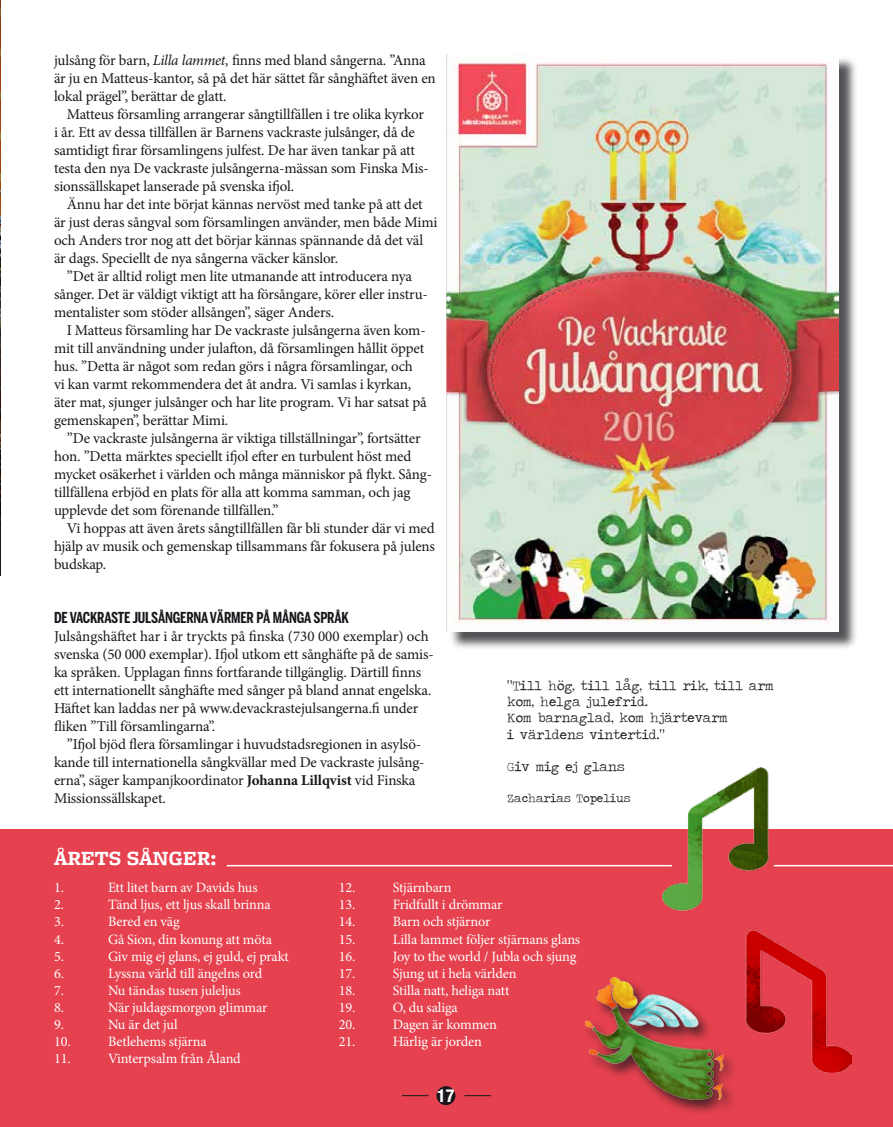
<style>
.page{position:relative;width:893px;height:1127px;background:#fff}
.page>*{position:absolute;margin:0;border:0;box-sizing:border-box;transform-origin:0 0}
.t1{font:700 21px "Freight Micro Pro";letter-spacing:-.01em;color:#fff}
.t2{font:700 condensed 18px "Helvetica Neue LT Std";color:#fff}
.t3{font:15px/18px "Minion Pro";letter-spacing:-.01em;color:#1a171c}
.t4{font:700 15px "Benton Sans Comp";letter-spacing:-.01em;color:#1a171c}
.t5{font:14.25px "Minion Pro";letter-spacing:-.015em;color:#fff}
.t6{font:13.5px/16.2px "Traveling Typewriter";color:#1a171c}
.t7{font:12px "Traveling Typewriter";color:#1a171c}
.s1{font-style:italic}
.s2{font-weight:700}
</style>
<div class="page">
<div style="left:0;top:830px;width:893px;height:297px;background:#e6414e"></div>
<div style="left:436px;top:1086px;width:19px;height:19px;background:#1a171c;border-radius:50%"></div>
<svg style="left:402px;top:1095px;width:27px;height:1px"></svg>
<svg style="left:464px;top:1095px;width:27px;height:1px"></svg>
<div style="left:449px;top:56px;width:408px;height:594px;background:#1a171c;opacity:.75"></div>
<img style="left:446px;top:54px;width:393px;height:577px">
<img style="left:0;top:0;width:1px;height:530px">
<hr style="left:0;top:530px;width:1px;height:45px;background:#1a171c">
<img style="left:662px;top:767px;width:189px;height:306px">
<div style="left:583px;top:975px;width:155px;height:140px;background:#1a171c;opacity:.75"></div>
<img style="left:585px;top:977px;width:138px;height:123px">
<hr style="left:227px;top:865px;width:445px;height:1px;background:#fff">
<hr style="left:774px;top:865px;width:119px;height:1px;background:#fff">
<p class="t3" style="left:54px;top:51px;width:383px">julsång för barn, <span class="s1">Lilla lammet,</span> finns med bland sångerna. ”Anna är ju en Matteus-kantor, så på det här sättet får sånghäftet även en lokal prägel”, berättar de glatt.</p>
<p class="t3" style="left:54px;top:105px;width:376px;text-indent:13px">Matteus församling arrangerar sångtillfällen i tre olika kyrkor i år. Ett av dessa tillfällen är Barnens vackraste julsånger, då de samtidigt firar församlingens julfest. De har även tankar på att testa den nya De vackraste julsångerna-mässan som Finska Mis&shy;sionssällskapet lanserade på svenska ifjol.</p>
<p class="t3" style="left:67px;top:195px;width:358px">Ännu har det inte börjat kännas nervöst med tanke på att det</p>
<p class="t3" style="left:54px;top:213px;width:385px">är just deras sångval som församlingen använder, men både Mimi</p>
<p class="t3" style="left:54px;top:231px;width:371px">och Anders tror nog att det börjar kännas spännande då det väl</p>
<p class="t3" style="left:54px;top:249px;width:286px">är dags. Speciellt de nya sångerna väcker känslor.</p>
<p class="t3" style="left:67px;top:267px;width:347px">”Det är alltid roligt men lite utmanande att introducera nya</p>
<p class="t3" style="left:54px;top:285px;width:375px">sånger. Det är väldigt viktigt att ha försångare, körer eller instru-</p>
<p class="t3" style="left:54px;top:303px;width:282px">mentalister som stöder allsången”, säger Anders.</p>
<p class="t3" style="left:67px;top:321px;width:360px">I Matteus församling har De vackraste julsångerna även kom-</p>
<p class="t3" style="left:54px;top:339px;width:372px">mit till användning under julafton, då församlingen hållit öppet</p>
<p class="t3" style="left:54px;top:357px;width:360px">hus. ”Detta är något som redan görs i några församlingar, och</p>
<p class="t3" style="left:54px;top:375px;width:359px">vi kan varmt rekommendera det åt andra. Vi samlas i kyrkan,</p>
<p class="t3" style="left:54px;top:393px;width:374px">äter mat, sjunger julsånger och har lite program. Vi har satsat på</p>
<p class="t3" style="left:54px;top:411px;width:176px">gemenskapen”, berättar Mimi.</p>
<p class="t3" style="left:67px;top:429px;width:355px">”De vackraste julsångerna är viktiga tillställningar”, fortsätter</p>
<p class="t3" style="left:54px;top:447px;width:359px">hon. ”Detta märktes speciellt ifjol efter en turbulent höst med</p>
<p class="t3" style="left:54px;top:465px;width:379px">mycket osäkerhet i världen och många människor på flykt. Sång-</p>
<p class="t3" style="left:54px;top:483px;width:358px">tillfällena erbjöd en plats för alla att komma samman, och jag</p>
<p class="t3" style="left:54px;top:501px;width:226px">upplevde det som förenande tillfällen.”</p>
<p class="t3" style="left:67px;top:519px;width:370px">Vi hoppas att även årets sångtillfällen får bli stunder där vi med</p>
<p class="t3" style="left:54px;top:537px;width:382px">hjälp av musik och gemenskap tillsammans får fokusera på julens</p>
<p class="t3" style="left:54px;top:555px;width:54px">budskap.</p>
<p class="t4" style="left:54px;top:609px;width:296px">DE VACKRASTE JULSÅNGERNA VÄRMER PÅ MÅNGA SPRÅK</p>
<p class="t3" style="left:54px;top:627px;width:381px">Julsångshäftet har i år tryckts på finska (730 000 exemplar) och svenska (50 000 exemplar). Ifjol utkom ett sånghäfte på de samis&shy;ka språken. Upplagan finns fortfarande tillgänglig. Därtill finns ett internationellt sånghäfte med sånger på bland annat engelska.<br>Häftet kan laddas ner på www.devackrastejulsangerna.fi under fliken ”Till församlingarna”.</p>
<p class="t3" style="left:54px;top:735px;width:372px;text-indent:13px">”Ifjol bjöd flera församlingar i huvudstadsregionen in asylsö&shy;kande till internationella sångkvällar med De vackraste julsång&shy;erna”, säger kampanjkoordinator <span class="s2">Johanna Lillqvist</span> vid Finska Missionssällskapet.</p>
<h1 class="t1" style="left:54px;top:843px;width:164px">ÅRETS SÅNGER:</h1>
<p class="t6" style="left:507px;top:677px;width:268px">”Till hög, till låg, till rik, till arm kom, helga julefrid.<br>Kom barnaglad, kom hjärtevarm<br>i världens vintertid.”</p>
<p class="t6" style="left:507px;top:758px;width:119px">Giv mig ej glans</p>
<p class="t7" style="left:507px;top:790px;width:125px">Zacharias Topelius</p>
<p class="t5" style="left:54px;top:878px;width:11px">1.</p>
<p class="t5" style="left:108px;top:878px;width:151px">Ett litet barn av Davids hus</p>
<p class="t5" style="left:54px;top:895px;width:11px">2.</p>
<p class="t5" style="left:108px;top:895px;width:164px">Tänd ljus, ett ljus skall brinna</p>
<p class="t5" style="left:54px;top:912px;width:11px">3.</p>
<p class="t5" style="left:108px;top:912px;width:73px">Bered en väg</p>
<p class="t5" style="left:54px;top:929px;width:11px">4.</p>
<p class="t5" style="left:108px;top:929px;width:165px">Gå Sion, din konung att möta</p>
<p class="t5" style="left:54px;top:946px;width:11px">5.</p>
<p class="t5" style="left:108px;top:946px;width:182px">Giv mig ej glans, ej guld, ej prakt</p>
<p class="t5" style="left:54px;top:964px;width:11px">6.</p>
<p class="t5" style="left:108px;top:964px;width:156px">Lyssna värld till ängelns ord</p>
<p class="t5" style="left:54px;top:981px;width:11px">7.</p>
<p class="t5" style="left:108px;top:981px;width:134px">Nu tändas tusen juleljus</p>
<p class="t5" style="left:54px;top:998px;width:11px">8.</p>
<p class="t5" style="left:108px;top:998px;width:161px">När juldagsmorgon glimmar</p>
<p class="t5" style="left:54px;top:1015px;width:11px">9.</p>
<p class="t5" style="left:108px;top:1015px;width:71px">Nu är det jul</p>
<p class="t5" style="left:54px;top:1032px;width:18px">10.</p>
<p class="t5" style="left:108px;top:1032px;width:100px">Betlehems stjärna</p>
<p class="t5" style="left:54px;top:1049px;width:18px">11.</p>
<p class="t5" style="left:108px;top:1049px;width:134px">Vinterpsalm från Åland</p>
<p class="t5" style="left:339px;top:878px;width:18px">12.</p>
<p class="t5" style="left:393px;top:878px;width:60px">Stjärnbarn</p>
<p class="t5" style="left:339px;top:895px;width:18px">13.</p>
<p class="t5" style="left:393px;top:895px;width:111px">Fridfullt i drömmar</p>
<p class="t5" style="left:339px;top:912px;width:18px">14.</p>
<p class="t5" style="left:393px;top:912px;width:99px">Barn och stjärnor</p>
<p class="t5" style="left:339px;top:929px;width:18px">15.</p>
<p class="t5" style="left:393px;top:929px;width:189px">Lilla lammet följer stjärnans glans</p>
<p class="t5" style="left:339px;top:946px;width:18px">16.</p>
<p class="t5" style="left:393px;top:946px;width:185px">Joy to the world / Jubla och sjung</p>
<p class="t5" style="left:339px;top:964px;width:18px">17.</p>
<p class="t5" style="left:393px;top:964px;width:125px">Sjung ut i hela världen</p>
<p class="t5" style="left:339px;top:981px;width:18px">18.</p>
<p class="t5" style="left:393px;top:981px;width:118px">Stilla natt, heliga natt</p>
<p class="t5" style="left:339px;top:998px;width:18px">19.</p>
<p class="t5" style="left:393px;top:998px;width:67px">O, du saliga</p>
<p class="t5" style="left:339px;top:1015px;width:18px">20.</p>
<p class="t5" style="left:393px;top:1015px;width:106px">Dagen är kommen</p>
<p class="t5" style="left:339px;top:1032px;width:18px">21.</p>
<p class="t5" style="left:393px;top:1032px;width:91px">Härlig är jorden</p>
<p class="t2" style="left:437px;top:1085px;width:19px">17</p>
</div>
